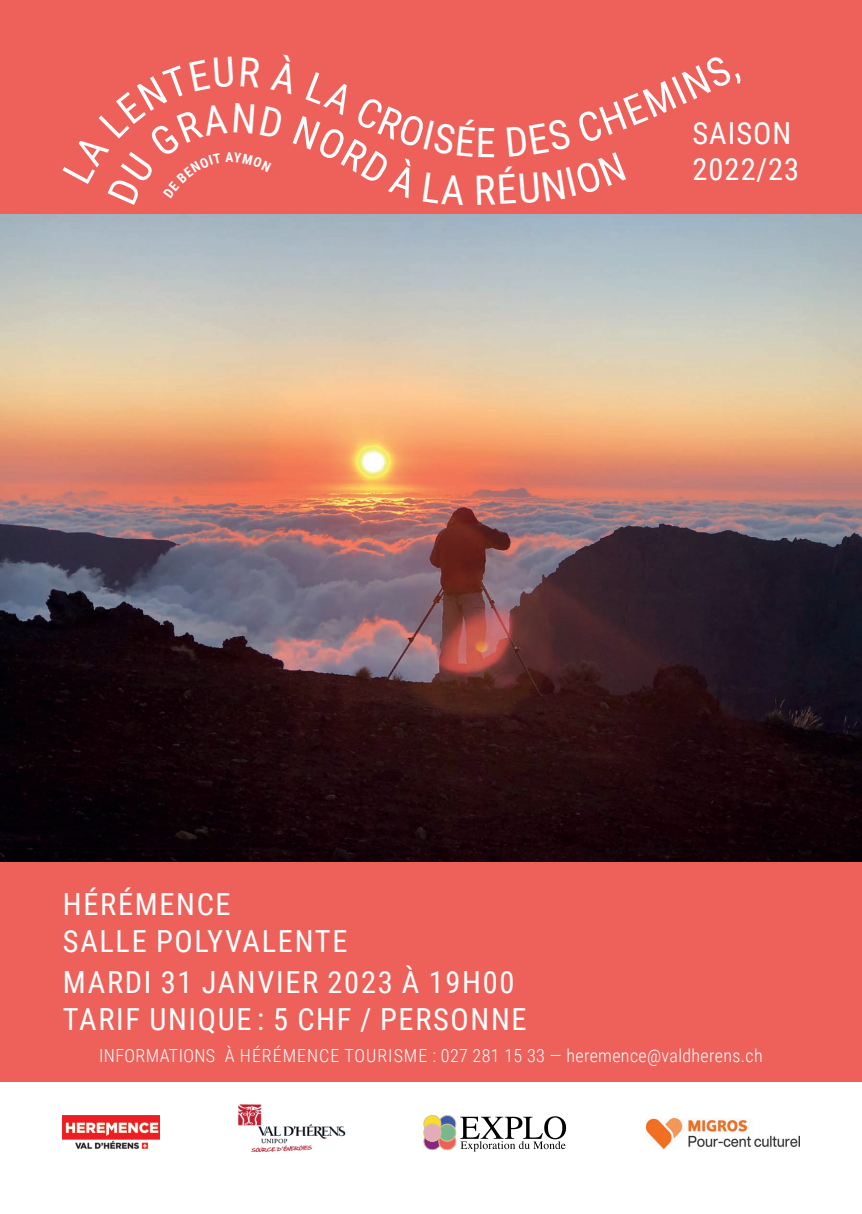
<style>
.page{position:relative;width:862px;height:1214px;background:#fff}
.page>*{position:absolute;margin:0;border:0;box-sizing:border-box;transform-origin:0 0}
.t1{font:30.4px/36.4px "Roboto Condensed";letter-spacing:.055em;color:#fff}
.t2{font:30.4px/36.4px "Roboto Condensed";letter-spacing:.035em;color:#fff}
.t3{font:300 18px "Roboto Condensed";letter-spacing:.02em;color:#fff}
</style>
<div class="page">
<div style="left:0;top:0;width:862px;height:1081px;background:#ee615a"></div>
<img style="left:0;top:214px;width:862px;height:647px">
<svg style="left:423px;top:1115px;width:143px;height:36px"></svg>
<img style="left:238px;top:1104px;width:107px;height:47px">
<img style="left:62px;top:1115px;width:98px;height:34px">
<img style="left:646px;top:1118px;width:153px;height:29px">
<p class="t2" style="left:692px;top:114px;width:108px">SAISON<br>2022/23</p>
<p class="t1" style="left:63px;top:885px;width:286px">HÉRÉMENCE<br>SALLE POLYVALENTE</p>
<p class="t1" style="left:63px;top:962px;width:465px">MARDI 31 JANVIER 2023 À 19H00<br>TARIF UNIQUE : 5 CHF / PERSONNE</p>
<p class="t3" style="left:99px;top:1042px;width:665px">INFORMATIONS À HÉRÉMENCE TOURISME : 027 281 15 33 — heremence@valdherens.ch</p>
</div>
